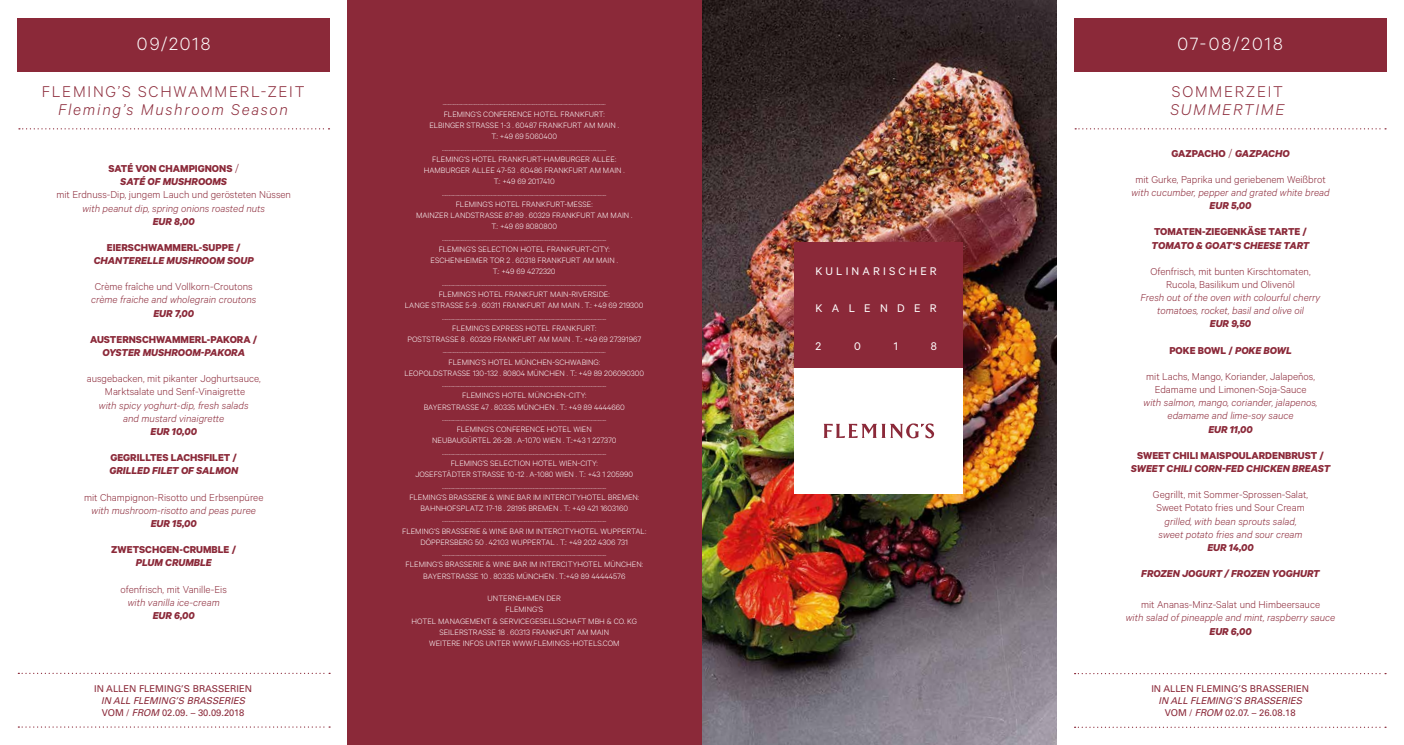
<style>
.page{position:relative;width:1404px;height:745px;background:#fff}
.page>*{position:absolute;margin:0;border:0;box-sizing:border-box;transform-origin:0 0}
.t1{font:300 20px "Calibre";letter-spacing:.1em;color:#fff}
.t2{font:300 17.5px "Calibre";letter-spacing:.1em;color:#8b2939}
.t3{font:italic 300 17.5px "Calibre";letter-spacing:.1em;color:#8b2939}
.t4{font:12.5px "Calibre";letter-spacing:.25em;color:#fff}
.t5{font:12.5px "Calibre";letter-spacing:.75em;color:#fff}
.t6{font:300 11.25px/13.1px "Calibre";color:#8b2939;text-align:center}
.t7{font:italic 300 11.25px/13.1px "Calibre";color:#8b2939;text-align:center}
.t8{font:italic 700 11.25px "Calibre";color:#8b2939}
.t9{font:700 11.25px/13.1px "Calibre";color:#8b2939;text-align:center}
.t10{font:italic 9.38px/11.9px "Univers LT";color:#8b2939;text-align:center}
.t11{font:9.38px "Univers LT";color:#8b2939}
.t12{font:300 8.75px/11.2px "Calibre";color:#fff;text-align:center}
.s1{font-weight:300;font-size:12.5px;color:#8a2939}
.s2{font-style:italic}
.s3{font-style:normal}
</style>
<div class="page">
<img style="left:702px;top:0;width:354px;height:744px">
<div style="left:347px;top:0;width:355px;height:744px;background:#8b2939"></div>
<svg style="left:1075px;top:128px;width:310px;height:1px"></svg>
<div style="left:1073px;top:18px;width:312px;height:53px;background:#8b2939"></div>
<svg style="left:1074px;top:726px;width:311px;height:1px"></svg>
<div style="left:794px;top:242px;width:168px;height:126px;background:#8b2939"></div>
<div style="left:794px;top:368px;width:168px;height:125px;background:#fff"></div>
<svg style="left:822px;top:423px;width:115px;height:80px"></svg>
<div style="left:18px;top:18px;width:312px;height:53px;background:#8b2939"></div>
<svg style="left:18px;top:672px;width:312px;height:1px"></svg>
<svg style="left:18px;top:726px;width:312px;height:1px"></svg>
<svg style="left:19px;top:128px;width:310px;height:1px"></svg>
<h1 class="t1" style="left:137px;top:32px;width:75px">09/2018</h1>
<h1 class="t1" style="left:1177px;top:32px;width:106px">07-08/2018</h1>
<h2 class="t2" style="left:42px;top:81px;width:264px">FLEMING’S SCHWAMMERL-ZEIT</h2>
<h2 class="t3" style="left:58px;top:99px;width:231px">Fleming’s Mushroom Season</h2>
<p class="t9" style="left:108px;top:161px;width:132px">SATÉ VON CHAMPIGNONS <span class="s1">/<br></span><span class="s2">SATÉ OF MUSHROOMS</span></p>
<p class="t6" style="left:56px;top:188px;width:236px">mit Erdnuss-Dip, jungem Lauch und gerösteten Nüssen</p>
<p class="t7" style="left:82px;top:201px;width:184px">with peanut dip, spring onions roasted nuts</p>
<p class="t8" style="left:153px;top:214px;width:43px">EUR 8,00</p>
<p class="t9" style="left:107px;top:240px;width:135px">EIERSCHWAMMERL-SUPPE /</p>
<p class="t8" style="left:94px;top:253px;width:161px">CHANTERELLE MUSHROOM SOUP</p>
<p class="t6" style="left:95px;top:279px;width:160px">Crème fraîche und Vollkorn-Croutons</p>
<p class="t7" style="left:91px;top:293px;width:167px">crème fraiche and wholegrain croutons</p>
<p class="t8" style="left:153px;top:306px;width:42px">EUR 7,00</p>
<p class="t9" style="left:90px;top:332px;width:169px">AUSTERNSCHWAMMERL-PAKORA /</p>
<p class="t8" style="left:102px;top:345px;width:144px">OYSTER MUSHROOM-PAKORA</p>
<p class="t6" style="left:87px;top:371px;width:175px">ausgebacken, mit pikanter Joghurtsauce,<br>Marktsalate und Senf-Vinaigrette</p>
<p class="t7" style="left:99px;top:398px;width:151px">with spicy yoghurt-dip, fresh salads and mustard vinaigrette</p>
<p class="t8" style="left:150px;top:424px;width:48px">EUR 10,00</p>
<p class="t9" style="left:110px;top:450px;width:128px">GEGRILLTES LACHSFILET /</p>
<p class="t8" style="left:109px;top:463px;width:130px">GRILLED FILET OF SALMON</p>
<p class="t6" style="left:84px;top:489px;width:181px">mit Champignon-Risotto und Erbsenpüree</p>
<p class="t7" style="left:91px;top:503px;width:166px">with mushroom-risotto and peas puree</p>
<p class="t8" style="left:151px;top:516px;width:47px">EUR 15,00</p>
<p class="t9" style="left:111px;top:542px;width:126px">ZWETSCHGEN-CRUMBLE /</p>
<p class="t8" style="left:136px;top:555px;width:77px">PLUM CRUMBLE</p>
<p class="t6" style="left:120px;top:581px;width:108px">ofenfrisch, mit Vanille-Eis</p>
<p class="t7" style="left:128px;top:594px;width:93px">with vanilla ice-cream</p>
<p class="t8" style="left:153px;top:608px;width:44px">EUR 6,00</p>
<p class="t12" style="left:404px;top:97px;width:241px">....................................................................................................................................<br>FLEMING‘S CONFERENCE HOTEL FRANKFURT:<br>ELBINGER STRASSE 1-3 . 60487 FRANKFURT AM MAIN .<br>T.: +49 69 5060400<br>.....................................................................................................................................<br>FLEMING‘S HOTEL FRANKFURT-HAMBURGER ALLEE:<br>HAMBURGER ALLEE 47-53 . 60486 FRANKFURT AM MAIN .<br>T.: +49 69 2017410<br>.....................................................................................................................................<br>FLEMING‘S HOTEL FRANKFURT-MESSE:<br>MAINZER LANDSTRASSE 87-89 . 60329 FRANKFURT AM MAIN .<br>T.: +49 69 8080800<br>.....................................................................................................................................<br>FLEMING’S SELECTION HOTEL FRANKFURT-CITY:<br>ESCHENHEIMER TOR 2 . 60318 FRANKFURT AM MAIN .<br>T.: +49 69 4272320<br>.....................................................................................................................................<br>FLEMING‘S HOTEL FRANKFURT MAIN-RIVERSIDE:<br>LANGE STRASSE 5-9 . 60311 FRANKFURT AM MAIN . T.: +49 69 219300 .....................................................................................................................................<br>FLEMING‘S EXPRESS HOTEL FRANKFURT:<br>POSTSTRASSE 8 . 60329 FRANKFURT AM MAIN . T.: +49 69 27391967 ....................................................................................................................................<br>FLEMING‘S HOTEL MÜNCHEN-SCHWABING:<br>LEOPOLDSTRASSE 130-132 . 80804 MÜNCHEN . T.: +49 89 206090300 .....................................................................................................................................<br>FLEMING‘S HOTEL MÜNCHEN-CITY:<br>BAYERSTRASSE 47 . 80335 MÜNCHEN . T.: +49 89 4444660 .....................................................................................................................................<br>FLEMING‘S CONFERENCE HOTEL WIEN<br>NEUBAUGÜRTEL 26-28 . A-1070 WIEN . T.:+43 1 227370 .....................................................................................................................................<br>FLEMING‘S SELECTION HOTEL WIEN-CITY:<br>JOSEFSTÄDTER STRASSE 10-12 . A-1080 WIEN . T.: +43 1 205990</p>
<p class="t12" style="left:402px;top:490px;width:245px">FLEMING‘S BRASSERIE &amp; WINE BAR IM INTERCITYHOTEL BREMEN:<br>BAHNHOFSPLATZ 17-18 . 28195 BREMEN . T.: +49 421 1603160 .....................................................................................................................................<br>FLEMING‘S BRASSERIE &amp; WINE BAR IM INTERCITYHOTEL WUPPERTAL:<br>DÖPPERSBERG 50 . 42103 WUPPERTAL . T.: +49 202 4306 731 .....................................................................................................................................<br>FLEMING‘S BRASSERIE &amp; WINE BAR IM INTERCITYHOTEL MÜNCHEN:<br>BAYERSTRASSE 10 . 80335 MÜNCHEN . T.:+49 89 44444576</p>
<p class="t12" style="left:411px;top:592px;width:227px">UNTERNEHMEN DER<br>FLEMING‘S<br>HOTEL MANAGEMENT &amp; SERVICEGESELLSCHAFT MBH &amp; CO. KG SEILERSTRASSE 18 . 60313 FRANKFURT AM MAIN<br>WEITERE INFOS UNTER WWW.FLEMINGS-HOTELS.COM</p>
<h3 class="t4" style="left:815px;top:263px;width:123px">KULINARISCHER</h3>
<h3 class="t5" style="left:815px;top:301px;width:123px">KALENDER</h3>
<h3 class="t4" style="left:815px;top:338px;width:7px">2</h3>
<h3 class="t4" style="left:854px;top:338px;width:8px">0</h3>
<h3 class="t4" style="left:893px;top:338px;width:6px">1</h3>
<h3 class="t4" style="left:930px;top:338px;width:8px">8</h3>
<h2 class="t2" style="left:1171px;top:81px;width:113px">SOMMERZEIT</h2>
<h2 class="t3" style="left:1170px;top:99px;width:115px">SUMMERTIME</h2>
<p class="t9" style="left:1171px;top:146px;width:120px">GAZPACHO <span class="s1">/</span> <span class="s2">GAZPACHO</span></p>
<p class="t6" style="left:1135px;top:172px;width:192px">mit Gurke, Paprika und geriebenem Weißbrot</p>
<p class="t7" style="left:1131px;top:185px;width:200px">with cucumber, pepper and grated white bread</p>
<p class="t8" style="left:1209px;top:199px;width:43px">EUR 5,00</p>
<p class="t9" style="left:1153px;top:225px;width:154px">TOMATEN-ZIEGENKÄSE TARTE /</p>
<p class="t8" style="left:1151px;top:238px;width:159px">TOMATO &amp; GOAT‘S CHEESE TART</p>
<p class="t6" style="left:1150px;top:264px;width:161px">Ofenfrisch, mit bunten Kirschtomaten,<br>Rucola, Basilikum und Olivenöl</p>
<p class="t7" style="left:1140px;top:290px;width:181px">Fresh out of the oven with colourful cherry tomatoes, rocket, basil and olive oil</p>
<p class="t8" style="left:1209px;top:317px;width:43px">EUR 9,50</p>
<p class="t9" style="left:1169px;top:343px;width:124px">POKE BOWL / <span class="s2">POKE BOWL</span></p>
<p class="t6" style="left:1146px;top:369px;width:170px">mit Lachs, Mango, Koriander, Jalapeňos,<br>Edamame und Limonen-Soja-Sauce</p>
<p class="t7" style="left:1143px;top:395px;width:175px">with salmon, mango, coriander, jalapenos, edamame and lime-soy sauce</p>
<p class="t8" style="left:1208px;top:422px;width:46px">EUR 11,00</p>
<p class="t9" style="left:1136px;top:448px;width:188px">SWEET CHILI MAISPOULARDENBRUST /</p>
<p class="t8" style="left:1130px;top:461px;width:201px">SWEET CHILI CORN-FED CHICKEN BREAST</p>
<p class="t6" style="left:1152px;top:487px;width:157px">Gegrillt, mit Sommer-Sprossen-Salat,<br>Sweet Potato fries und Sour Cream</p>
<p class="t7" style="left:1158px;top:513px;width:145px">grilled, with bean sprouts salad, sweet potato fries and sour cream</p>
<p class="t8" style="left:1207px;top:540px;width:48px">EUR 14,00</p>
<p class="t8" style="left:1141px;top:566px;width:180px">FROZEN JOGURT / FROZEN YOGHURT</p>
<p class="t6" style="left:1140px;top:597px;width:180px">mit Ananas-Minz-Salat und Himbeersauce</p>
<p class="t7" style="left:1125px;top:610px;width:211px">with salad of pineapple and mint, raspberry sauce</p>
<p class="t8" style="left:1209px;top:623px;width:44px">EUR 6,00</p>
<p class="t11" style="left:94px;top:682px;width:159px">IN ALLEN FLEMING’S BRASSERIEN</p>
<p class="t10" style="left:101px;top:694px;width:145px;text-align:left">IN ALL FLEMING’S BRASSERIES<br><span class="s3">VOM /</span> FROM <span class="s3">02.09. – 30.09.2018</span></p>
<p class="t11" style="left:1151px;top:682px;width:159px">IN ALLEN FLEMING’S BRASSERIEN</p>
<p class="t10" style="left:1158px;top:694px;width:145px">IN ALL FLEMING’S BRASSERIES<br><span class="s3">VOM /</span> FROM <span class="s3">02.07. – 26.08.18</span></p>
</div>
